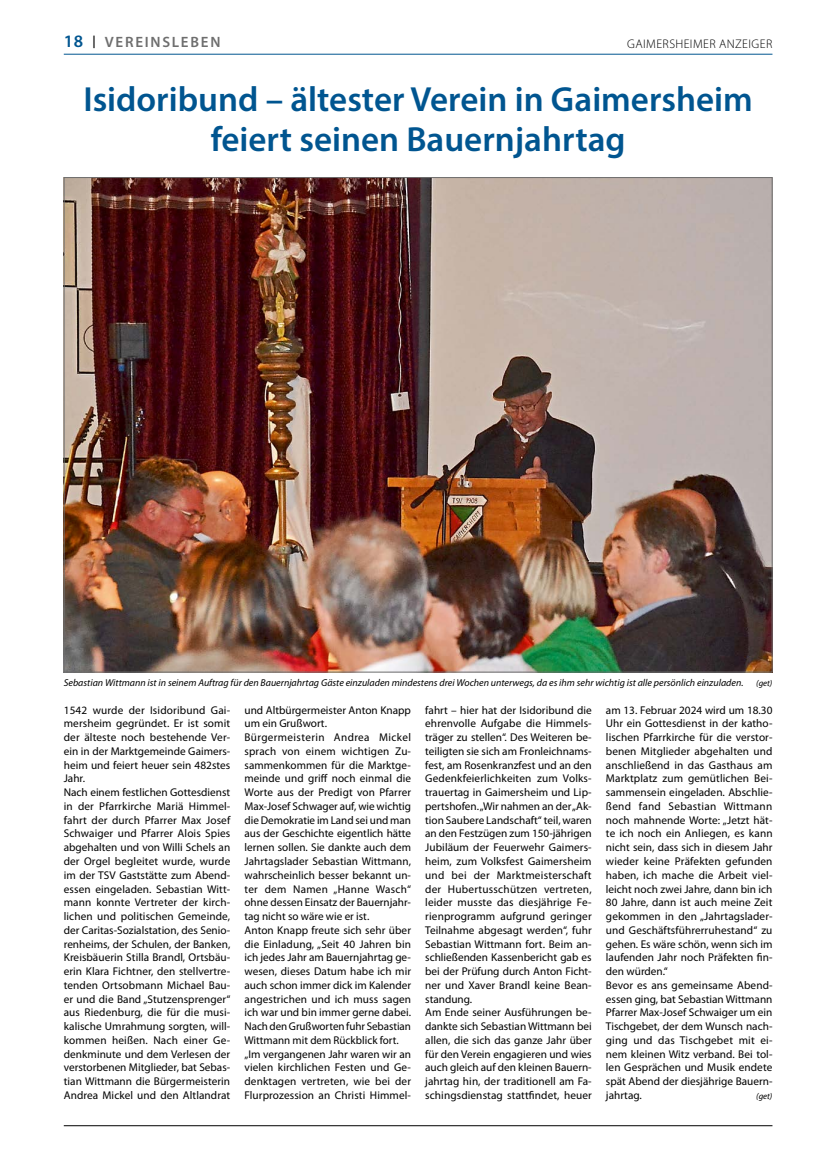
<style>
.page{position:relative;width:815px;height:1152px;background:#fff}
.page>*{position:absolute;margin:0;border:0;box-sizing:border-box;transform-origin:0 0}
.Überschrift_4sp{font:600 35px/40px "Myriad Pro";color:#005590;text-align:center}
.t1{font:600 15px "Myriad Pro";letter-spacing:.12em;color:#6e6e6e}
.t2{font:300 12.5px "Myriad Pro";letter-spacing:.035em;color:#000}
.Grundschrift{font:11.25px/13.8px "Myriad Pro";color:#000;text-align:justify}
.Bildtext{font:italic 10px "Myriad Pro";color:#000}
.Grundschrift-2{font:italic 8.75px "Myriad Pro";color:#000}
.Bildtext-2{font:italic 8.75px "Myriad Pro";color:#000}
.s1{font-size:17.5px;color:#005590}
</style>
<div class="page">
<hr style="left:64px;top:1125px;width:708px;height:1px;background:#000">
<hr style="left:64px;top:54px;width:708px;height:1px;background:#005590">
<img style="left:66px;top:179px;width:704px;height:491px">
<p class="t1" style="left:64px;top:33px;width:158px"><span class="s1">18</span> <sup>|</sup> VEREINSLEBEN</p>
<p class="t2" style="left:627px;top:36px;width:147px">GAIMERSHEIMER ANZEIGER</p>
<p class="Überschrift_4sp" style="left:83px;top:79px;width:671px">Isidoribund – ältester Verein in Gaimersheim feiert seinen Bauernjahrtag</p>
<p class="Bildtext" style="left:64px;top:677px;width:681px">Sebastian Wittmann ist in seinem Auftrag für den Bauernjahrtag Gäste einzuladen mindestens drei Wochen unterwegs, da es ihm sehr wichtig ist alle persönlich einzuladen.</p>
<p class="Bildtext-2" style="left:756px;top:678px;width:18px">(get)</p>
<p class="Grundschrift" style="left:64px;top:703px;width:168px">1542 wurde der Isidoribund Gai&shy;mersheim gegründet. Er ist somit der älteste noch bestehende Ver&shy;ein in der Marktgemeinde Gaimers&shy;heim und feiert heuer sein 482stes Jahr.</p>
<p class="Grundschrift" style="left:64px;top:786px;width:168px">Nach einem festlichen Gottesdienst in der Pfarrkirche Mariä Himmel&shy;fahrt der durch Pfarrer Max Josef Schwaiger und Pfarrer Alois Spies abgehalten und von Willi Schels an der Orgel begleitet wurde, wurde im der TSV Gaststätte zum Abend&shy;essen eingeladen. Sebastian Witt&shy;mann konnte Vertreter der kirch&shy;lichen und politischen Gemeinde, der Caritas-Sozialstation, des Senio&shy;renheims, der Schulen, der Banken, Kreisbäuerin Stilla Brandl, Ortsbäu&shy;erin Klara Fichtner, den stellvertre&shy;tenden Ortsobmann Michael Bau&shy;er und die Band „Stutzensprenger“ aus Riedenburg, die für die musi&shy;kalische Umrahmung sorgten, will&shy;kommen heißen. Nach einer Ge&shy;denkminute und dem Verlesen der verstorbenen Mitglieder, bat Sebas&shy;tian Wittmann die Bürgermeisterin Andrea Mickel und den Altlandrat</p>
<p class="Grundschrift" style="left:244px;top:703px;width:168px">und Altbürgermeister Anton Knapp um ein Grußwort.</p>
<p class="Grundschrift" style="left:244px;top:731px;width:168px">Bürgermeisterin Andrea Mickel sprach von einem wichtigen Zu&shy;sammenkommen für die Marktge&shy;meinde und griff noch einmal die Worte aus der Predigt von Pfarrer Max-Josef Schwager auf, wie wichtig die Demokratie im Land sei und man aus der Geschichte eigentlich hätte lernen sollen. Sie dankte auch dem Jahrtagslader Sebastian Wittmann, wahrscheinlich besser bekannt un&shy;ter dem Namen „Hanne Wasch“ ohne dessen Einsatz der Bauernjahr&shy;tag nicht so wäre wie er ist.</p>
<p class="Grundschrift" style="left:244px;top:923px;width:168px">Anton Knapp freute sich sehr über die Einladung, „Seit 40 Jahren bin ich jedes Jahr am Bauernjahrtag ge&shy;wesen, dieses Datum habe ich mir auch schon immer dick im Kalender angestrichen und ich muss sagen ich war und bin immer gerne dabei.</p>
<p class="Grundschrift" style="left:244px;top:1019px;width:168px">Nach den Grußworten fuhr Sebastian<br>Wittmann mit dem Rückblick fort.</p>
<p class="Grundschrift" style="left:244px;top:1047px;width:168px">„Im vergangenen Jahr waren wir an vielen kirchlichen Festen und Ge&shy;denktagen vertreten, wie bei der Flurprozession an Christi Himmel-</p>
<p class="Grundschrift" style="left:425px;top:703px;width:168px">fahrt – hier hat der Isidoribund die ehrenvolle Aufgabe die Himmels&shy;träger zu stellen“. Des Weiteren be&shy;teiligten sie sich am Fronleichnams&shy;fest, am Rosenkranzfest und an den Gedenkfeierlichkeiten zum Volks&shy;trauertag in Gaimersheim und Lip&shy;pertshofen. „Wir nahmen an der „Ak&shy;tion Saubere Landschaft“ teil, waren an den Festzügen zum 150-jährigen Jubiläum der Feuerwehr Gaimers&shy;heim, zum Volksfest Gaimersheim und bei der Marktmeisterschaft der Hubertusschützen vertreten, leider musste das diesjährige Fe&shy;rienprogramm aufgrund geringer Teilnahme abgesagt werden“, fuhr Sebastian Wittmann fort. Beim an&shy;schließenden Kassenbericht gab es bei der Prüfung durch Anton Ficht&shy;ner und Xaver Brandl keine Bean&shy;standung.</p>
<p class="Grundschrift" style="left:425px;top:1006px;width:168px">Am Ende seiner Ausführungen be&shy;dankte sich Sebastian Wittmann bei allen, die sich das ganze Jahr über für den Verein engagieren und wies auch gleich auf den kleinen Bauern&shy;jahrtag hin, der traditionell am Fa&shy;schingsdienstag stattfindet, heuer</p>
<p class="Grundschrift" style="left:606px;top:703px;width:168px">am 13. Februar 2024 wird um 18.30<br>Uhr ein Gottesdienst in der katho&shy;lischen Pfarrkirche für die verstor&shy;benen Mitglieder abgehalten und anschließend in das Gasthaus am Marktplatz zum gemütlichen Bei&shy;sammensein eingeladen. Abschlie&shy;ßend fand Sebastian Wittmann noch mahnende Worte: „Jetzt hät&shy;te ich noch ein Anliegen, es kann nicht sein, dass sich in diesem Jahr wieder keine Präfekten gefunden haben, ich mache die Arbeit viel&shy;leicht noch zwei Jahre, dann bin ich 80 Jahre, dann ist auch meine Zeit gekommen in den „Jahrtagslader&shy;und Geschäftsführerruhestand“ zu gehen. Es wäre schön, wenn sich im laufenden Jahr noch Präfekten fin&shy;den würden.“</p>
<p class="Grundschrift" style="left:606px;top:978px;width:168px">Bevor es ans gemeinsame Abend&shy;essen ging, bat Sebastian Wittmann Pfarrer Max-Josef Schwaiger um ein Tischgebet, der dem Wunsch nach&shy;ging und das Tischgebet mit ei&shy;nem kleinen Witz verband. Bei tol&shy;len Gesprächen und Musik endete spät Abend der diesjährige Bauern&shy;jahrtag.</p>
<p class="Grundschrift-2" style="left:756px;top:1091px;width:18px">(get)</p>
</div>
